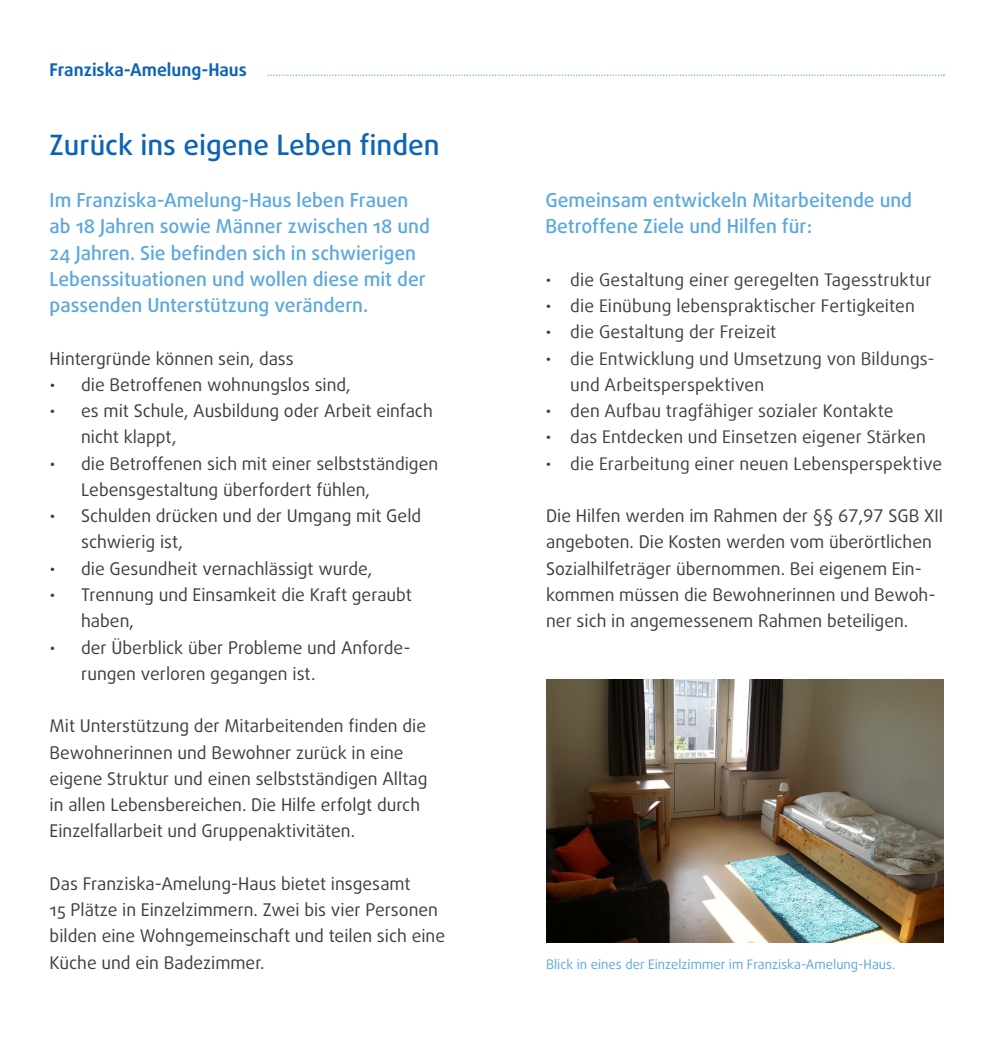
<style>
.page{position:relative;width:993px;height:1042px;background:#fff}
.page>*{position:absolute;margin:0;border:0;box-sizing:border-box;transform-origin:0 0}
.Titel{font:500 28px "Daxline Pro";color:#0d64b2}
.Untertitel{font:500 19.25px/26.2px "Daxline Pro";color:#5ba8dc}
.Fließtext{font:17.5px/26.2px "Daxline Pro";color:#3e3e3f}
.t1{font:17.5px/26.2px "Daxline Offc";letter-spacing:.005em;color:#3e3e3f}
.Kapitelauszeichnung{font:700 17.5px "Daxline Pro";color:#0d64b2}
.Bildunterschrift{font:13.12px "Daxline Pro";color:#5ba8dc}
</style>
<div class="page">
<svg style="left:266px;top:75px;width:678px;height:1px"></svg>
<img style="left:546px;top:680px;width:397px;height:262px">
<p class="Kapitelauszeichnung" style="left:50px;top:58px;width:199px">Franziska-Amelung-Haus</p>
<p class="Titel" style="left:50px;top:126px;width:391px">Zurück ins eigene Leben finden</p>
<p class="Untertitel" style="left:50px;top:187px;width:381px">Im Franziska-Amelung-Haus leben Frauen ab 18 Jahren sowie Männer zwischen 18 und 24 Jahren. Sie befinden sich in schwierigen Lebenssituationen und wollen diese mit der passenden Unterstützung verändern.</p>
<p class="Fließtext" style="left:50px;top:345px;width:245px">Hintergründe können sein, dass</p>
<p class="Fließtext" style="left:50px;top:372px;width:302px">• die Betroffenen wohnungslos sind,</p>
<p class="Fließtext" style="left:81px;top:398px;width:353px;text-indent:-32px">• es mit Schule, Ausbildung oder Arbeit einfach nicht klappt,</p>
<p class="Fließtext" style="left:81px;top:450px;width:358px;text-indent:-32px">• die Betroffenen sich mit einer selbstständigen<br>Lebensgestaltung überfordert fühlen,</p>
<p class="Fließtext" style="left:81px;top:503px;width:341px;text-indent:-32px">• Schulden drücken und der Umgang mit Geld schwierig ist,</p>
<p class="Fließtext" style="left:50px;top:555px;width:324px">• die Gesundheit vernachlässigt wurde,</p>
<p class="Fließtext" style="left:81px;top:582px;width:332px;text-indent:-32px">• Trennung und Einsamkeit die Kraft geraubt haben,</p>
<p class="Fließtext" style="left:81px;top:634px;width:331px;text-indent:-32px">• der Überblick über Probleme und Anforde&shy;rungen verloren gegangen ist.</p>
<p class="Fließtext" style="left:50px;top:713px;width:379px">Mit Unterstützung der Mitarbeitenden finden die Bewohnerinnen und Bewohner zurück in eine eigene Struktur und einen selbstständigen Alltag in allen Lebensbereichen. Die Hilfe erfolgt durch Einzelfallarbeit und Gruppenaktivitäten.</p>
<p class="Fließtext" style="left:50px;top:870px;width:362px">Das Franziska-Amelung-Haus bietet insgesamt</p>
<p class="Fließtext" style="left:50px;top:897px;width:397px">15 Plätze in Einzelzimmern. Zwei bis vier Personen bilden eine Wohngemeinschaft und teilen sich eine<br>Küche und ein Badezimmer.</p>
<p class="Untertitel" style="left:545px;top:187px;width:368px">Gemeinsam entwickeln Mitarbeitende und<br>Betroffene Ziele und Hilfen für:</p>
<p class="t1" style="left:545px;top:267px;width:387px">• die Gestaltung einer geregelten Tagesstruktur</p>
<p class="t1" style="left:545px;top:293px;width:371px">• die Einübung lebenspraktischer Fertigkeiten</p>
<p class="t1" style="left:545px;top:319px;width:232px">• die Gestaltung der Freizeit</p>
<p class="t1" style="left:570px;top:345px;width:366px;text-indent:-25px">• die Entwicklung und Umsetzung von Bildungs&shy;und Arbeitsperspektiven</p>
<p class="t1" style="left:545px;top:398px;width:349px">• den Aufbau tragfähiger sozialer Kontakte</p>
<p class="t1" style="left:545px;top:424px;width:382px">• das Entdecken und Einsetzen eigener Stärken</p>
<p class="t1" style="left:545px;top:450px;width:398px">• die Erarbeitung einer neuen Lebensperspektive</p>
<p class="Fließtext" style="left:546px;top:503px;width:398px">Die Hilfen werden im Rahmen der §§ 67,97 SGB XII angeboten. Die Kosten werden vom überörtlichen Sozialhilfeträger übernommen. Bei eigenem Ein&shy;kommen müssen die Bewohnerinnen und Bewoh&shy;ner sich in angemessenem Rahmen beteiligen.</p>
<p class="Bildunterschrift" style="left:546px;top:955px;width:351px">Blick in eines der Einzelzimmer im Franziska-Amelung-Haus.</p>
</div>
